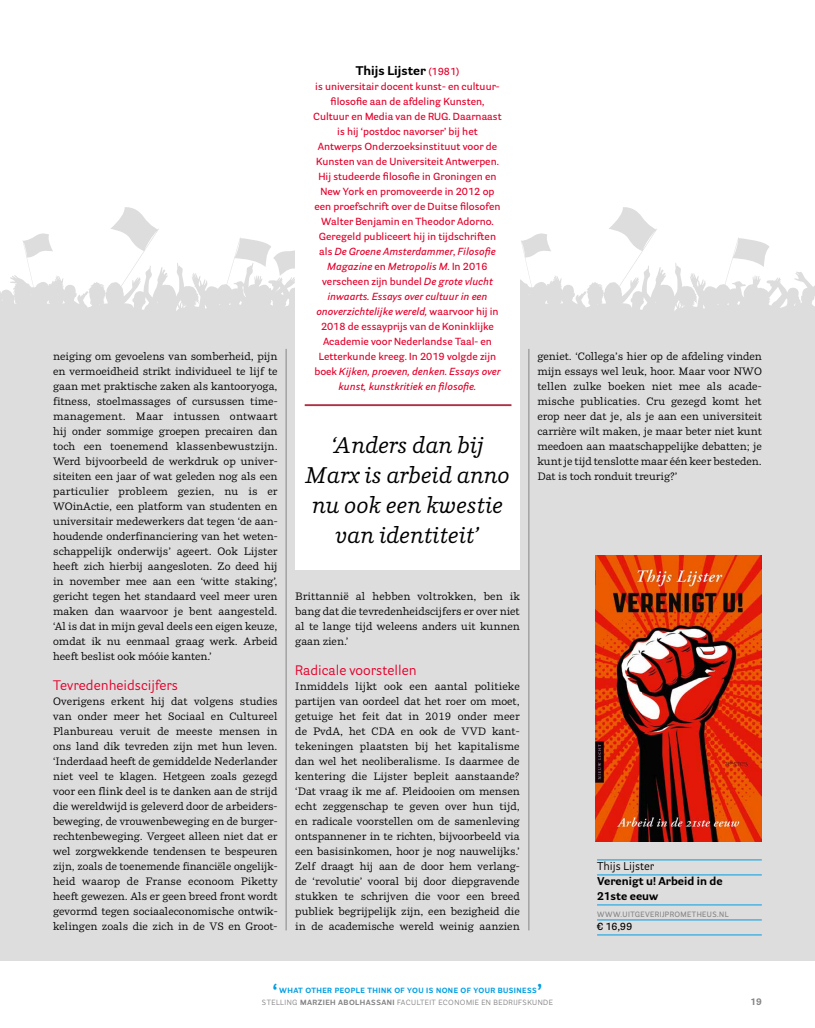
<style>
.page{position:relative;width:815px;height:1028px;background:#fff}
.page>*{position:absolute;margin:0;border:0;box-sizing:border-box;transform-origin:0 0}
.t1{font:italic 22.5px/30px "Parry";color:#000;text-align:center}
.t2{font:700 20px "Parry Grotesque";color:#009ee3}
.t3{font:13.75px "Parry Grotesque";color:#e4002b}
.t4{font:700 12.5px "Parry Grotesque";color:#000}
.t5{font:700 11.25px/15px "Parry Grotesque";color:#000}
.t6{font:11.25px "Parry Grotesque";color:#000}
.t7{font:10.62px/15px "Parry";color:#000;text-align:justify}
.t8{font:600 10px/15px "Parry Grotesque";color:#e4002b;text-align:center}
.t9{font:600 10px "Parry Grotesque";color:#000}
.t10{font:700 9.38px "Parry Grotesque";color:#868585}
.t11{font:7.5px "Parry Grotesque";letter-spacing:.06em;color:#868585}
.t12{font:700 7.5px "Parry Grotesque";letter-spacing:.06em;color:#009ee3}
.t13{font:600 7.5px "Parry Grotesque";letter-spacing:.06em;color:#868585}
.s1{font-weight:600;font-size:10px;color:#e4002b}
.s2{font-style:italic}
.s3{font-weight:700}
</style>
<div class="page">
<svg style="left:0;top:207px;width:243px;height:105px"></svg>
<svg style="left:243px;top:207px;width:572px;height:105px"></svg>
<div style="left:0;top:312px;width:815px;height:648px;background:#ddd"></div>
<hr style="left:286px;top:349px;width:1px;height:581px;background:#868585">
<hr style="left:529px;top:349px;width:1px;height:581px;background:#868585">
<div style="left:295px;top:50px;width:225px;height:520px;background:#fff"></div>
<hr style="left:597px;top:874px;width:165px;height:1px;background:#009ee3">
<hr style="left:597px;top:904px;width:165px;height:1px;background:#009ee3">
<hr style="left:597px;top:919px;width:165px;height:1px;background:#009ee3">
<hr style="left:597px;top:934px;width:165px;height:1px;background:#009ee3">
<hr style="left:597px;top:859px;width:165px;height:1px;background:#009ee3">
<img style="left:595px;top:555px;width:167px;height:287px">
<hr style="left:305px;top:404px;width:206px;height:1px;background:#aa2339">
<hr style="left:305px;top:405px;width:206px;height:1px;background:#aa2339">
<p class="t7" style="left:53px;top:349px;width:226px">neiging om gevoelens van somberheid, pijn en vermoeidheid strikt individueel te lijf te gaan met praktische zaken als kantooryoga, fitness, stoelmassages of cursussen time&shy;management. Maar intussen ontwaart hij onder sommige groepen precairen dan toch een toenemend klassenbewustzijn.<br>Werd bijvoorbeeld de werkdruk op univer&shy;siteiten een jaar of wat geleden nog als een particulier probleem gezien, nu is er WOinActie, een platform van studenten en universitair medewerkers dat tegen ‘de aan&shy;houdende onderfinanciering van het weten&shy;schappelijk onderwijs’ ageert. Ook Lijster heeft zich hierbij aangesloten. Zo deed hij in november mee aan een ‘witte staking’, gericht tegen het standaard veel meer uren maken dan waarvoor je bent aangesteld. ‘Al is dat in mijn geval deels een eigen keuze, omdat ik nu eenmaal graag werk. Arbeid heeft beslist ook móóie kanten.’</p>
<p class="t3" style="left:53px;top:677px;width:126px">Tevredenheidscijfers</p>
<p class="t7" style="left:53px;top:694px;width:226px">Overigens erkent hij dat volgens studies van onder meer het Sociaal en Cultureel Planbureau veruit de meeste mensen in ons land dik tevreden zijn met hun leven. ‘Inderdaad heeft de gemiddelde Nederlander niet veel te klagen. Hetgeen zoals gezegd voor een flink deel is te danken aan de strijd die wereldwijd is geleverd door de arbeiders&shy;beweging, de vrouwenbeweging en de burger&shy;rechtenbeweging. Vergeet alleen niet dat er wel zorgwekkende tendensen te bespeuren zijn, zoals de toenemende financiële ongelijk&shy;heid waarop de Franse econoom Piketty heeft gewezen. Als er geen breed front wordt gevormd tegen sociaaleconomische ontwik&shy;kelingen zoals die zich in de VS en Groot-</p>
<p class="t4" style="left:356px;top:63px;width:105px">Thijs Lijster <span class="s1">(1981)</span></p>
<p class="t8" style="left:313px;top:79px;width:190px">is universitair docent kunst- en cultuur&shy;filosofie aan de afdeling Kunsten, Cultuur en Media van de RUG. Daarnaast is hij ‘postdoc navorser’ bij het<br>Antwerps Onderzoeksinstituut voor de Kunsten van de Universiteit Antwerpen.<br>Hij studeerde filosofie in Groningen en New York en promoveerde in 2012 op een proefschrift over de Duitse filosofen Walter Benjamin en Theodor Adorno.<br>Geregeld publiceert hij in tijdschriften als <span class="s2">De Groene Amsterdammer</span>, <span class="s2">Filosofie Magazine</span> en <span class="s2">Metropolis M</span>. In 2016 verscheen zijn bundel <span class="s2">De grote vlucht inwaarts. Essays over cultuur in een onoverzichtelijke wereld,</span> waarvoor hij in 2018 de essayprijs van de Koninklijke Academie voor Nederlandse Taal- en Letterkunde kreeg. In 2019 volgde zijn boek <span class="s2">Kijken, proeven, denken. Essays over kunst, kunstkritiek en filosofie.</span></p>
<h1 class="t1" style="left:305px;top:429px;width:206px">‘Anders dan bij<br>Marx is arbeid anno nu ook een kwestie van identiteit’</h1>
<p class="t7" style="left:295px;top:589px;width:226px">Brittannië al hebben voltrokken, ben ik bang dat die tevredenheidscijfers er over niet al te lange tijd weleens anders uit kunnen gaan zien.’</p>
<p class="t3" style="left:295px;top:662px;width:123px">Radicale voorstellen</p>
<p class="t7" style="left:295px;top:679px;width:226px">Inmiddels lijkt ook een aantal politieke partijen van oordeel dat het roer om moet, getuige het feit dat in 2019 onder meer de PvdA, het CDA en ook de VVD kant&shy;tekeningen plaatsten bij het kapitalisme dan wel het neoliberalisme. Is daarmee de kentering die Lijster bepleit aanstaande? ‘Dat vraag ik me af. Pleidooien om mensen echt zeggenschap te geven over hun tijd, en radicale voorstellen om de samenleving ontspannener in te richten, bijvoorbeeld via een basisinkomen, hoor je nog nauwelijks.’ Zelf draagt hij aan de door hem verlang&shy;de ‘revolutie’ vooral bij door diepgravende stukken te schrijven die voor een breed publiek begrijpelijk zijn, een bezigheid die in de academische wereld weinig aanzien</p>
<p class="t7" style="left:537px;top:349px;width:226px">geniet. ‘Collega’s hier op de afdeling vinden mijn essays wel leuk, hoor. Maar voor NWO tellen zulke boeken niet mee als acade&shy;mische publicaties. Cru gezegd komt het erop neer dat je, als je aan een universiteit carrière wilt maken, je maar beter niet kunt meedoen aan maatschappelijke debatten; je kunt je tijd tenslotte maar één keer besteden.<br>Dat is toch ronduit treurig?’</p>
<p class="t6" style="left:597px;top:859px;width:59px">Thijs Lijster</p>
<p class="t5" style="left:597px;top:873px;width:127px">Verenigt u! Arbeid in de<br>21ste eeuw</p>
<p class="t13" style="left:597px;top:909px;width:133px">WWW.UITGEVERIJPROMETHEUS.NL</p>
<p class="t9" style="left:597px;top:920px;width:37px">€ 16,99</p>
<h2 class="t2" style="left:273px;top:978px;width:7px">‘</h2>
<h2 class="t2" style="left:537px;top:978px;width:7px">’</h2>
<p class="t11" style="left:262px;top:998px;width:293px">STELLING <span class="s3">MARZIEH ABOLHASSANI</span> FACULTEIT ECONOMIE EN BEDRIJFSKUNDE</p>
<p class="t12" style="left:279px;top:985px;width:259px">WHAT OTHER PEOPLE THINK OF YOU IS NONE OF YOUR BUSINESS</p>
<p class="t10" style="left:751px;top:996px;width:13px">19</p>
</div>
